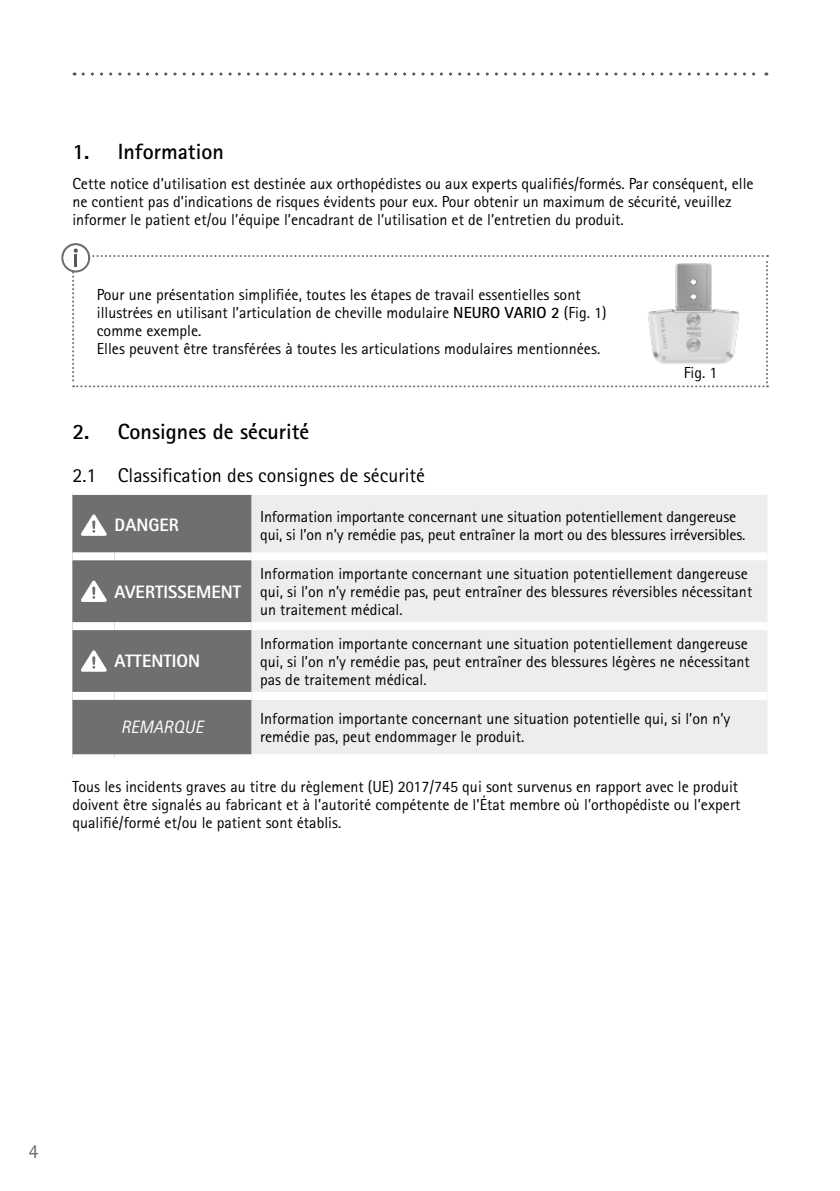
<style>
.page{position:relative;width:840px;height:1191px;background:#fff}
.page>*{position:absolute;margin:0;border:0;box-sizing:border-box;transform-origin:0 0}
.t1{font:700 22px "Rotis Sans Serif Pro";color:#000}
.t2{font:20px "Rotis Sans Serif Pro";color:#000}
.t3{font:20px "Rotis Sans Serif Pro";color:#706f6f}
.t4{font:800 18px "Rotis Sans Serif Pro";color:#fff}
.t5{font:italic 18px "Rotis Sans Serif Pro";color:#fff}
.t6{font:16px/18px "Rotis Sans Serif Pro";color:#000}
.s1{font-weight:700}
</style>
<div class="page">
<svg style="left:83px;top:73px;width:683px;height:3px"></svg>
<div style="left:72px;top:495px;width:179px;height:259px;background:#706f6f"></div>
<div style="left:251px;top:495px;width:516px;height:259px;background:#ededed"></div>
<div style="left:72px;top:552px;width:43px;height:8px;background:#fff"></div>
<div style="left:115px;top:552px;width:136px;height:8px;background:#fff"></div>
<div style="left:251px;top:552px;width:516px;height:8px;background:#fff"></div>
<div style="left:251px;top:622px;width:516px;height:8px;background:#fff"></div>
<div style="left:72px;top:622px;width:43px;height:8px;background:#fff"></div>
<div style="left:115px;top:622px;width:136px;height:8px;background:#fff"></div>
<div style="left:72px;top:692px;width:43px;height:8px;background:#fff"></div>
<div style="left:115px;top:692px;width:136px;height:8px;background:#fff"></div>
<div style="left:251px;top:692px;width:516px;height:8px;background:#fff"></div>
<svg style="left:77px;top:511px;width:34px;height:26px"></svg>
<svg style="left:77px;top:577px;width:34px;height:26px"></svg>
<svg style="left:77px;top:647px;width:34px;height:26px"></svg>
<svg style="left:61px;top:243px;width:706px;height:144px"></svg>
<img style="left:639px;top:259px;width:107px;height:108px">
<h1 class="t1" style="left:72px;top:138px;width:153px">1. Information</h1>
<p class="t6" style="left:72px;top:174px;width:682px">Cette notice d’utilisation est destinée aux orthopédistes ou aux experts qualifiés/formés. Par conséquent, elle ne contient pas d’indications de risques évidents pour eux. Pour obtenir un maximum de sécurité, veuillez informer le patient et/ou l’équipe l’encadrant de l’utilisation et de l’entretien du produit.</p>
<p class="t6" style="left:97px;top:285px;width:511px">Pour une présentation simplifiée, toutes les étapes de travail essentielles sont illustrées en utilisant l’articulation de cheville modulaire <span class="s1">NEURO VARIO 2</span> (Fig. 1) comme exemple.<br>Elles peuvent être transférées à toutes les articulations modulaires mentionnées.</p>
<p class="t6" style="left:683px;top:364px;width:35px">Fig. 1</p>
<h1 class="t1" style="left:72px;top:417px;width:238px">2. Consignes de sécurité</h1>
<p class="t2" style="left:72px;top:463px;width:354px">2.1 Classification des consignes de sécurité</p>
<p class="t4" style="left:115px;top:514px;width:66px">DANGER</p>
<p class="t6" style="left:260px;top:507px;width:486px">Information importante concernant une situation potentiellement dangereuse qui, si l’on n’y remédie pas, peut entraîner la mort ou des blessures irréversibles.</p>
<p class="t4" style="left:115px;top:580px;width:128px">AVERTISSEMENT</p>
<p class="t4" style="left:115px;top:650px;width:87px">ATTENTION</p>
<p class="t6" style="left:260px;top:564px;width:493px">Information importante concernant une situation potentiellement dangereuse qui, si l’on n’y remédie pas, peut entraîner des blessures réversibles nécessitant un traitement médical.</p>
<p class="t6" style="left:260px;top:634px;width:491px">Information importante concernant une situation potentiellement dangereuse qui, si l’on n’y remédie pas, peut entraîner des blessures légères ne nécessitant pas de traitement médical.</p>
<p class="t5" style="left:121px;top:716px;width:84px">REMARQUE</p>
<p class="t6" style="left:260px;top:709px;width:471px">Information importante concernant une situation potentielle qui, si l’on n’y remédie pas, peut endommager le produit.</p>
<p class="t6" style="left:72px;top:777px;width:669px">Tous les incidents graves au titre du règlement (UE) 2017/745 qui sont survenus en rapport avec le produit doivent être signalés au fabricant et à l’autorité compétente de l’État membre où l’orthopédiste ou l’expert qualifié/formé et/ou le patient sont établis.</p>
<p class="t3" style="left:29px;top:1139px;width:11px">4</p>
</div>
